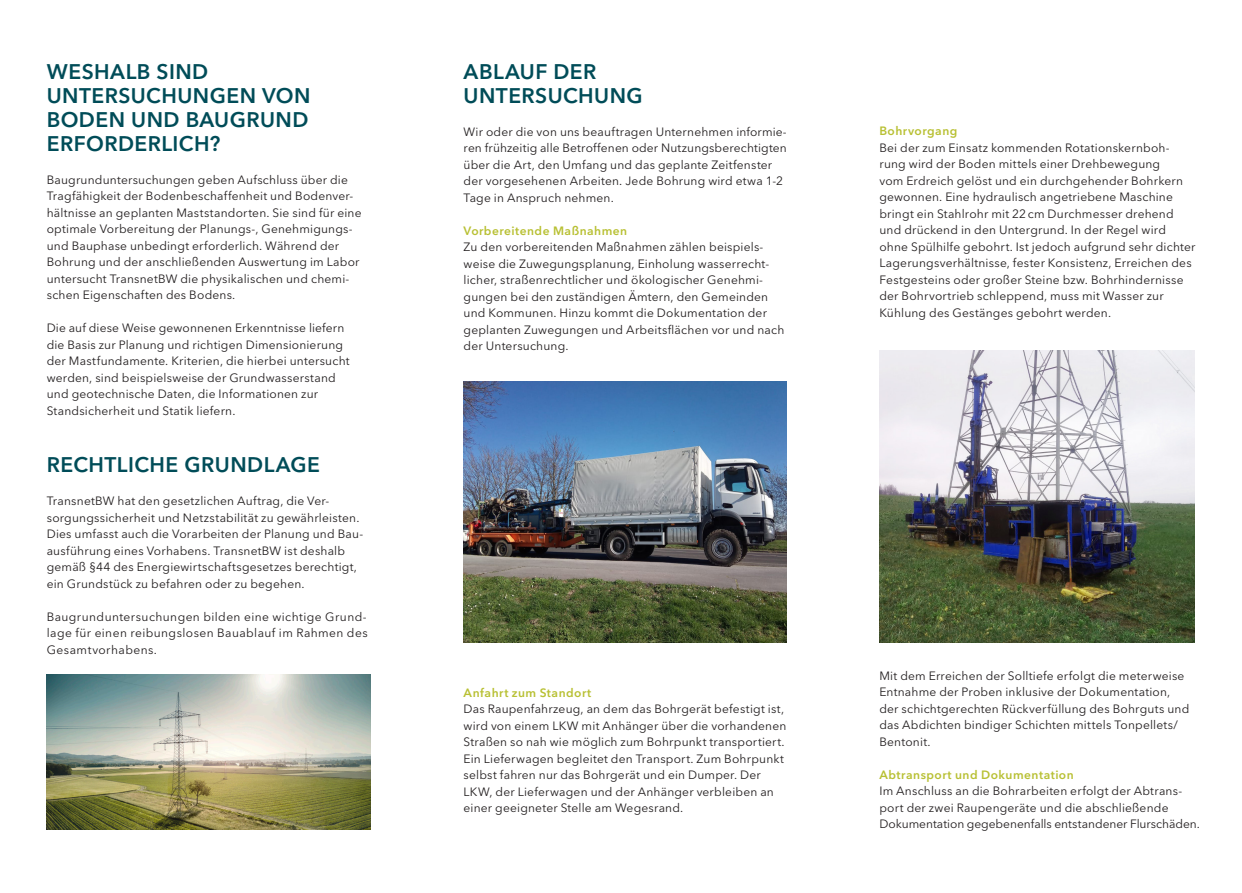
<style>
.page{position:relative;width:1242px;height:893px;background:#fff}
.page>*{position:absolute;margin:0;border:0;box-sizing:border-box;transform-origin:0 0}
.Fließtext-Zwischenheadline_38_52pt{font:600 21px/24px "Avenir Next LT Pro";letter-spacing:.02em;color:#004c58}
.Copy_38_52pt{font:12px/16.5px "Avenir Next LT Pro";letter-spacing:.015em;color:#231f20}
.Fließtext-Zwischenheadline_38_52pt-2{font:600 12px "Avenir Next LT Pro";letter-spacing:.04em;color:#b8c033}
</style>
<div class="page">
<img style="left:47px;top:674px;width:323px;height:155px">
<img style="left:879px;top:351px;width:315px;height:292px">
<img style="left:463px;top:382px;width:324px;height:261px">
<p class="Fließtext-Zwischenheadline_38_52pt" style="left:47px;top:59px;width:265px">WESHALB SIND<br>UNTERSUCHUNGEN VON<br>BODEN UND BAUGRUND<br>ERFORDERLICH?</p>
<p class="Copy_38_52pt" style="left:47px;top:171px;width:316px">Baugrunduntersuchungen geben Aufschluss über die Tragfähigkeit der Bodenbeschaffenheit und Bodenver&shy;hältnisse an geplanten Maststandorten. Sie sind für eine optimale Vorbereitung der Planungs-, Genehmigungs&shy;und Bauphase unbedingt erforderlich. Während der Bohrung und der anschließenden Auswertung im Labor untersucht TransnetBW die physikalischen und chemi&shy;schen Eigenschaften des Bodens.</p>
<p class="Copy_38_52pt" style="left:47px;top:320px;width:304px">Die auf diese Weise gewonnenen Erkenntnisse liefern die Basis zur Planung und richtigen Dimensionierung der Mastfundamente. Kriterien, die hierbei untersucht werden, sind beispielsweise der Grundwasserstand und geotechnische Daten, die Informationen zur Standsicherheit und Statik liefern.</p>
<p class="Fließtext-Zwischenheadline_38_52pt" style="left:47px;top:452px;width:275px">RECHTLICHE GRUNDLAGE</p>
<p class="Copy_38_52pt" style="left:47px;top:492px;width:284px">TransnetBW hat den gesetzlichen Auftrag, die Ver-</p>
<p class="Copy_38_52pt" style="left:47px;top:509px;width:318px">sorgungssicherheit und Netzstabilität zu gewährleisten.<br>Dies umfasst auch die Vorarbeiten der Planung und Bau&shy;ausführung eines Vorhabens. TransnetBW ist deshalb gemäß §44 des Energiewirtschaftsgesetzes berechtigt, ein Grundstück zu befahren oder zu begehen.</p>
<p class="Copy_38_52pt" style="left:47px;top:608px;width:322px;text-align:justify">Baugrunduntersuchungen bilden eine wichtige Grund&shy;lage für einen reibungslosen Bauablauf im Rahmen des Gesamtvorhabens.</p>
<p class="Fließtext-Zwischenheadline_38_52pt" style="left:463px;top:59px;width:181px">ABLAUF DER<br>UNTERSUCHUNG</p>
<p class="Copy_38_52pt" style="left:463px;top:123px;width:325px">Wir oder die von uns beauftragen Unternehmen informie&shy;ren frühzeitig alle Betroffenen oder Nutzungsberechtigten über die Art, den Umfang und das geplante Zeitfenster der vorgesehenen Arbeiten. Jede Bohrung wird etwa 1-2<br>Tage in Anspruch nehmen.</p>
<p class="Fließtext-Zwischenheadline_38_52pt-2" style="left:463px;top:223px;width:165px">Vorbereitende Maßnahmen</p>
<p class="Copy_38_52pt" style="left:463px;top:239px;width:322px">Zu den vorbereitenden Maßnahmen zählen beispiels&shy;weise die Zuwegungsplanung, Einholung wasserrecht&shy;licher, straßenrechtlicher und ökologischer Genehmi&shy;gungen bei den zuständigen Ämtern, den Gemeinden und Kommunen. Hinzu kommt die Dokumentation der geplanten Zuwegungen und Arbeitsflächen vor und nach der Untersuchung.</p>
<p class="Fließtext-Zwischenheadline_38_52pt-2" style="left:879px;top:124px;width:79px">Bohrvorgang</p>
<p class="Copy_38_52pt" style="left:879px;top:139px;width:318px">Bei der zum Einsatz kommenden Rotationskernboh&shy;rung wird der Boden mittels einer Drehbewegung<br>vom Erdreich gelöst und ein durchgehender Bohrkern gewonnen. Eine hydraulisch angetriebene Maschine bringt ein Stahlrohr mit 22cm Durchmesser drehend und drückend in den Untergrund. In der Regel wird ohne Spülhilfe gebohrt. Ist jedoch aufgrund sehr dichter Lagerungsverhältnisse, fester Konsistenz, Erreichen des Festgesteins oder großer Steine bzw. Bohrhindernisse der Bohrvortrieb schleppend, muss mit Wasser zur Kühlung des Gestänges gebohrt werden.</p>
<p class="Fließtext-Zwischenheadline_38_52pt-2" style="left:463px;top:685px;width:129px">Anfahrt zum Standort</p>
<p class="Copy_38_52pt" style="left:463px;top:701px;width:324px">Das Raupenfahrzeug, an dem das Bohrgerät befestigt ist, wird von einem LKW mit Anhänger über die vorhandenen Straßen so nah wie möglich zum Bohrpunkt transportiert.<br>Ein Lieferwagen begleitet den Transport. Zum Bohrpunkt selbst fahren nur das Bohrgerät und ein Dumper. Der LKW, der Lieferwagen und der Anhänger verbleiben an einer geeigneter Stelle am Wegesrand.</p>
<p class="Copy_38_52pt" style="left:879px;top:667px;width:311px">Mit dem Erreichen der Solltiefe erfolgt die meterweise Entnahme der Proben inklusive der Dokumentation, der schichtgerechten Rückverfüllung des Bohrguts und das Abdichten bindiger Schichten mittels Tonpellets/ Bentonit.</p>
<p class="Fließtext-Zwischenheadline_38_52pt-2" style="left:879px;top:767px;width:196px">Abtransport und Dokumentation</p>
<p class="Copy_38_52pt" style="left:879px;top:783px;width:322px">Im Anschluss an die Bohrarbeiten erfolgt der Abtrans&shy;port der zwei Raupengeräte und die abschließende<br>Dokumentation gegebenenfalls entstandener Flurschäden.</p>
</div>
